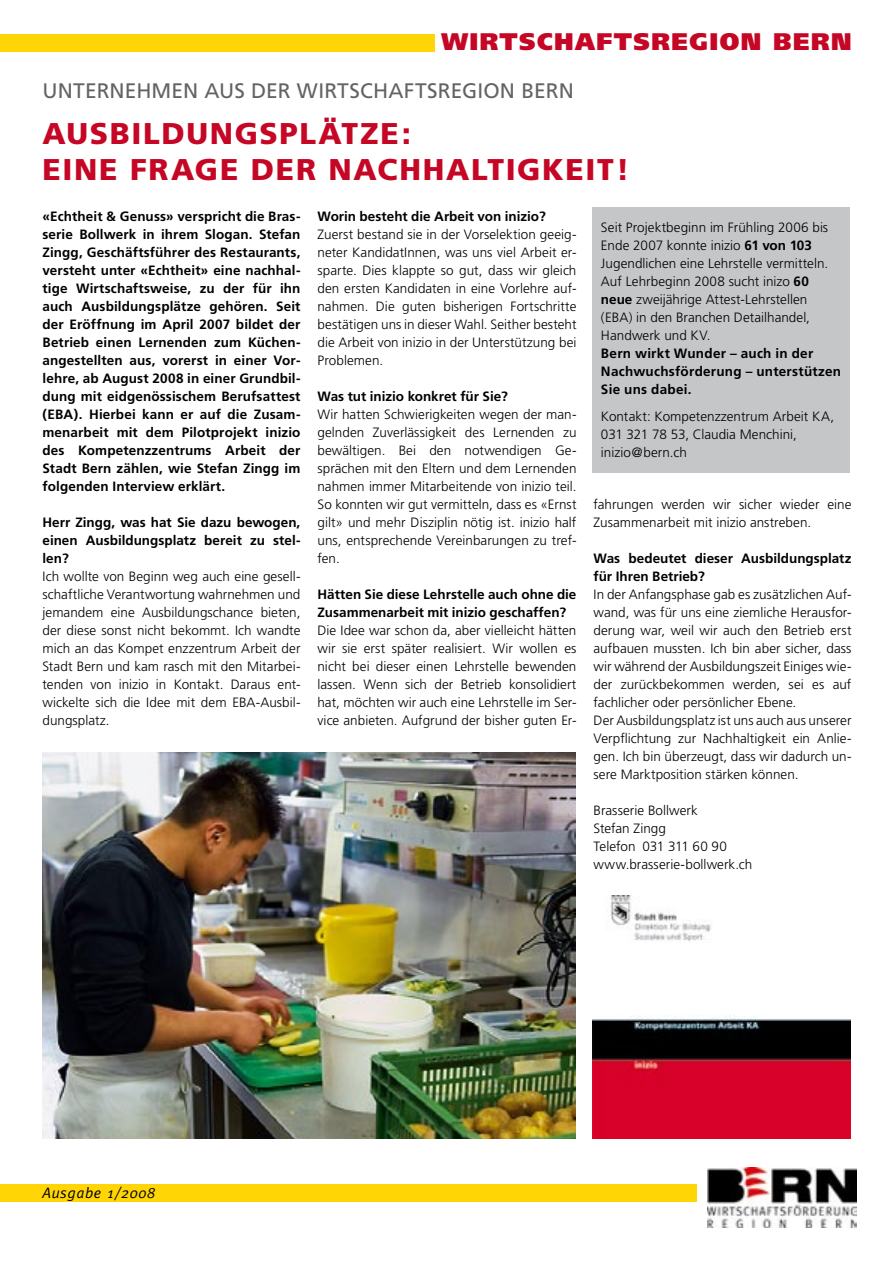
<style>
.page{position:relative;width:893px;height:1263px;background:#fff}
.page>*{position:absolute;margin:0;border:0;box-sizing:border-box;transform-origin:0 0}
.t1{font:900 30px "Frutiger";letter-spacing:.055em;color:#c50625}
.t2{font:900 24px "Frutiger";letter-spacing:.06em;color:#c50625}
.t3{font:21px "Frutiger";letter-spacing:.01em;color:#626364}
.t4{font:italic 15px "Meta";letter-spacing:.04em;color:#000}
.t5{font:300 13.5px/18px "Frutiger";letter-spacing:.005em;color:#000}
.t6{font:700 13.5px/18px "Frutiger";color:#000;text-align:justify}
.t7{font:700 13.5px/18px "Frutiger";letter-spacing:.02em;color:#000}
.s1{font-weight:700}
</style>
<div class="page">
<div style="left:0;top:1185px;width:696px;height:17px;background:#ffd506"></div>
<div style="left:0;top:34px;width:435px;height:17px;background:#ffd506"></div>
<img style="left:707px;top:1167px;width:149px;height:60px">
<img style="left:43px;top:753px;width:532px;height:386px">
<img style="left:592px;top:895px;width:258px;height:244px">
<div style="left:592px;top:207px;width:258px;height:265px;background:#c4c6c7"></div>
<h2 class="t2" style="left:441px;top:27px;width:412px">WIRTSCHAFTSREGION BERN</h2>
<h3 class="t3" style="left:43px;top:79px;width:15px">UNTERNEH</h3>
<h3 class="t3" style="left:152px;top:79px;width:67px">MEN AUS</h3>
<h3 class="t3" style="left:251px;top:79px;width:88px">DER WIRTSCHA</h3>
<h3 class="t3" style="left:404px;top:79px;width:24px">FTSRE</h3>
<h3 class="t3" style="left:462px;top:79px;width:85px">GION BERN</h3>
<h1 class="t1" style="left:43px;top:115px;width:46px">AUSBILDUNGSPL</h1>
<h1 class="t1" style="left:318px;top:115px;width:43px">ÄTZE</h1>
<h1 class="t1" style="left:402px;top:115px;width:11px">:</h1>
<h1 class="t1" style="left:43px;top:151px;width:39px">EINE</h1>
<h1 class="t1" style="left:130px;top:151px;width:42px">FRAGE</h1>
<h1 class="t1" style="left:251px;top:151px;width:22px">DER</h1>
<h1 class="t1" style="left:329px;top:151px;width:46px">NACHHALTIGKEIT</h1>
<h1 class="t1" style="left:616px;top:151px;width:15px">!</h1>
<p class="t6" style="left:43px;top:207px;width:259px">«Echtheit &amp; Genuss» verspricht die Bras&shy;serie Bollwerk in ihrem Slogan. Stefan Zingg, Geschäftsführer des Restaurants, versteht unter «Echtheit» eine nachhal&shy;tige Wirtschaftsweise, zu der für ihn auch Ausbildungsplätze gehören. Seit der Eröffnung im April 2007 bildet der Betrieb einen Lernenden zum Küchen&shy;angestellten aus, vorerst in einer Vor&shy;lehre, ab August 2008 in einer Grundbil&shy;dung mit eidgenössischem Berufsattest (EBA). Hierbei kann er auf die Zusam&shy;menarbeit mit dem Pilotprojekt inizio des Kompetenzzentrums Arbeit der Stadt Bern zählen, wie Stefan Zingg im folgenden Interview erklärt.</p>
<p class="t6" style="left:43px;top:513px;width:259px">Herr Zingg, was hat Sie dazu bewogen, einen Ausbildungsplatz bereit zu stel&shy;len?</p>
<p class="t5" style="left:43px;top:567px;width:259px;text-align:justify">Ich wollte von Beginn weg auch eine gesell&shy;schaftliche Verantwortung wahrnehmen und jemandem eine Ausbildungschance bieten, der diese sonst nicht bekommt. Ich wandte mich an das Kompet enzzentrum Arbeit der Stadt Bern und kam rasch mit den Mitarbei&shy;tenden von inizio in Kontakt. Daraus ent&shy;wickelte sich die Idee mit dem EBA-Ausbil&shy;dungsplatz.</p>
<p class="t6" style="left:317px;top:207px;width:230px">Worin besteht die Arbeit von inizio?</p>
<p class="t5" style="left:317px;top:225px;width:261px;text-align:justify">Zuerst bestand sie in der Vorselektion geeig&shy;neter KandidatInnen, was uns viel Arbeit er&shy;sparte. Dies klappte so gut, dass wir gleich den ersten Kandidaten in eine Vorlehre auf&shy;nahmen. Die guten bisherigen Fortschritte bestätigen uns in dieser Wahl. Seither besteht die Arbeit von inizio in der Unterstützung bei Problemen.</p>
<p class="t6" style="left:317px;top:387px;width:192px">Was tut inizio konkret für Sie?</p>
<p class="t5" style="left:317px;top:405px;width:261px;text-align:justify">Wir hatten Schwierigkeiten wegen der man&shy;gelnden Zuverlässigkeit des Lernenden zu bewältigen. Bei den notwendigen Ge&shy;sprächen mit den Eltern und dem Lernenden nahmen immer Mitarbeitende von inizio teil.<br>So konnten wir gut vermitteln, dass es «Ernst gilt» und mehr Disziplin nötig ist. inizio half uns, entsprechende Vereinbarungen zu tref&shy;fen.</p>
<p class="t6" style="left:317px;top:585px;width:260px">Hätten Sie diese Lehrstelle auch ohne die<br>Zusammenarbeit mit inizio geschaffen?</p>
<p class="t5" style="left:317px;top:621px;width:261px;text-align:justify">Die Idee war schon da, aber vielleicht hätten wir sie erst später realisiert. Wir wollen es nicht bei dieser einen Lehrstelle bewenden lassen. Wenn sich der Betrieb konsolidiert hat, möchten wir auch eine Lehrstelle im Ser&shy;vice anbieten. Aufgrund der bisher guten Er-</p>
<p class="t5" style="left:601px;top:219px;width:229px">Seit Projektbeginn im Frühling 2006 bis Ende 2007 konnte inizio <span class="s1">61 von 103<br></span>Jugendlichen eine Lehrstelle vermitteln.<br>Auf Lehrbeginn 2008 sucht inizo <span class="s1">60 neue</span> zweijährige Attest-Lehrstellen (EBA) in den Branchen Detailhandel, Handwerk und KV.</p>
<p class="t7" style="left:601px;top:345px;width:242px">Bern wirkt Wunder – auch in der<br>Nachwuchsförderung – unterstützen<br>Sie uns dabei.</p>
<p class="t5" style="left:601px;top:408px;width:235px">Kontakt: Kompetenzzentrum Arbeit KA,<br>031 321 78 53, Claudia Menchini, inizio@bern.ch</p>
<p class="t5" style="left:594px;top:495px;width:259px">fahrungen werden wir sicher wieder eine<br>Zusammenarbeit mit inizio anstreben.</p>
<p class="t6" style="left:594px;top:549px;width:259px">Was bedeutet dieser Ausbildungsplatz für Ihren Betrieb?</p>
<p class="t5" style="left:594px;top:585px;width:259px">In der Anfangsphase gab es zusätzlichen Auf&shy;wand, was für uns eine ziemliche Herausfor&shy;derung war, weil wir auch den Betrieb erst aufbauen mussten. Ich bin aber sicher, dass wir während der Ausbildungszeit Einiges wie&shy;der zurückbekommen werden, sei es auf fachlicher oder persönlicher Ebene.<br>Der Ausbildungsplatz ist uns auch aus unserer Verpflichtung zur Nachhaltigkeit ein Anlie&shy;gen. Ich bin überzeugt, dass wir dadurch un&shy;sere Marktposition stärken können.</p>
<p class="t5" style="left:594px;top:801px;width:160px">Brasserie Bollwerk<br>Stefan Zingg<br>Telefon 031 311 60 90 www.brasserie-bollwerk.ch</p>
<p class="t4" style="left:43px;top:1184px;width:114px">Ausgabe 1/2008</p>
</div>
